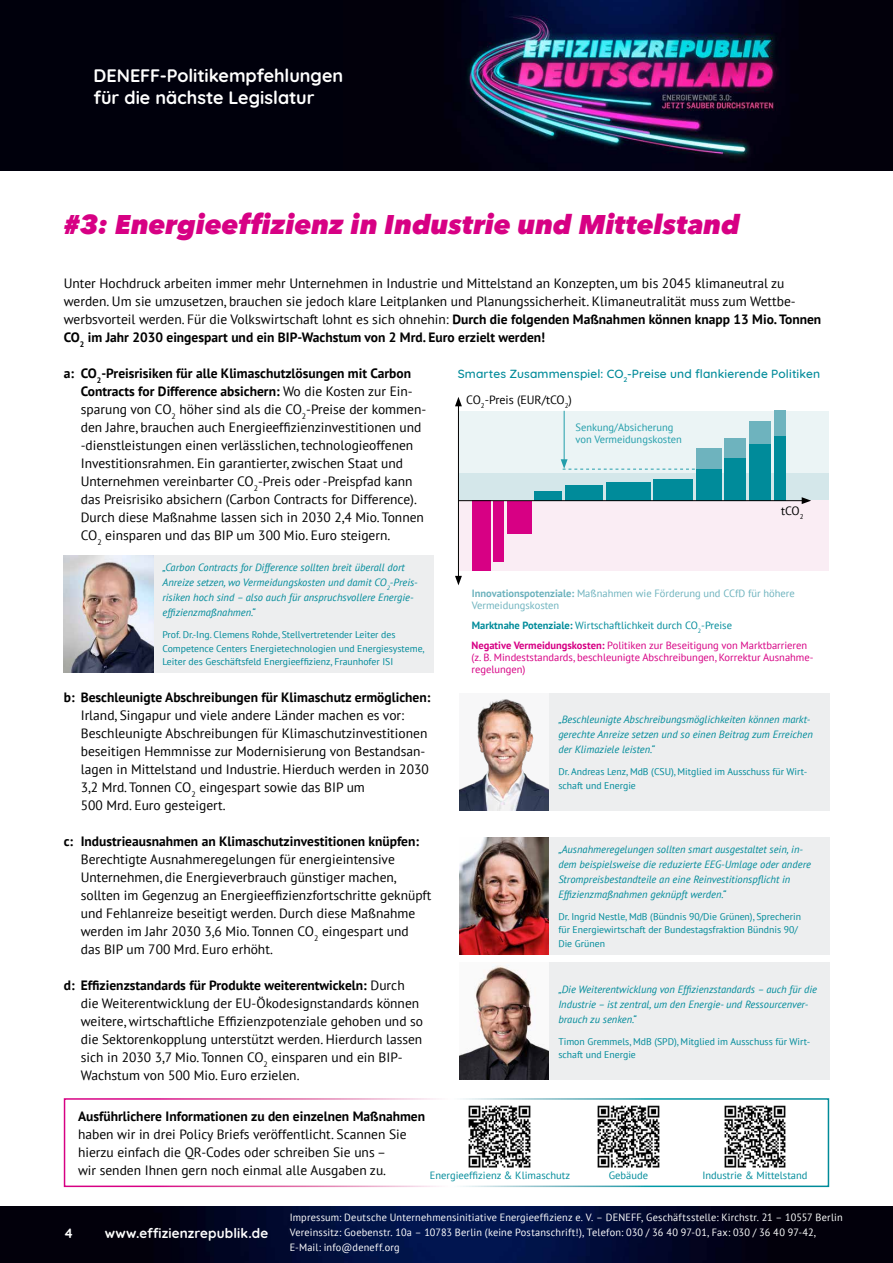
<style>
.page{position:relative;width:893px;height:1263px;background:#fff}
.page>*{position:absolute;margin:0;border:0;box-sizing:border-box;transform-origin:0 0}
.t1{font:italic 800 27px "Avenir Next";color:#d70084}
.t2{font:700 18px/22.5px "Quicksand";color:#fff}
.t3{font:13.5px/18px "PT Sans";color:#000}
.t4{font:700 13.5px "PT Sans";color:#000}
.t5{font:700 13.5px "Quicksand";letter-spacing:.01em;color:#fff}
.t6{font:500 12px "Quicksand";letter-spacing:.015em;color:#008b9a}
.t7{font:12px "PT Sans";color:#000}
.t8{font:italic 10.5px/15px "PT Sans";color:#008b9a}
.t9{font:10.5px/15px "PT Sans";letter-spacing:.02em;color:#fff}
.t10{font:10.5px/12px "PT Sans";color:#d70084}
.t11{font:10.5px "PT Sans";color:#008b9a}
.t12{font:10.5px/12px "PT Sans";color:#6eb3be}
.t13{font:10.5px/12px "PT Sans";color:#229eab}
.t14{font:9.75px/13.5px "PT Sans";color:#008b9a}
.s1{font-weight:700}
</style>
<div class="page">
<img style="left:0;top:1206px;width:893px;height:57px">
<img style="left:0;top:0;width:893px;height:170px">
<div style="left:549px;top:693px;width:280px;height:117px;background:#edeeef"></div>
<img style="left:459px;top:699px;width:90px;height:111px">
<div style="left:549px;top:837px;width:280px;height:117px;background:#edeeef"></div>
<img style="left:459px;top:837px;width:90px;height:117px">
<div style="left:549px;top:963px;width:280px;height:117px;background:#edeeef"></div>
<img style="left:459px;top:965px;width:90px;height:115px">
<div style="left:153px;top:556px;width:280px;height:117px;background:#edeeef"></div>
<img style="left:63px;top:556px;width:90px;height:117px">
<div style="left:64px;top:1098px;width:765px;height:89px;border:2px solid #fff"></div>
<img style="left:468px;top:1105px;width:63px;height:63px">
<img style="left:597px;top:1105px;width:63px;height:63px">
<img style="left:724px;top:1105px;width:62px;height:63px">
<div style="left:458px;top:473px;width:371px;height:28px;background:#d4e7ea"></div>
<div style="left:458px;top:411px;width:371px;height:62px;background:#ebf4f5"></div>
<div style="left:458px;top:500px;width:371px;height:71px;background:#faedf4"></div>
<div style="left:472px;top:501px;width:19px;height:70px;background:#d70084"></div>
<div style="left:494px;top:501px;width:10px;height:60px;background:#d70084"></div>
<div style="left:507px;top:501px;width:24px;height:32px;background:#d70084"></div>
<div style="left:535px;top:492px;width:27px;height:9px;background:#008b9a"></div>
<div style="left:565px;top:485px;width:38px;height:16px;background:#008b9a"></div>
<div style="left:606px;top:482px;width:44px;height:19px;background:#008b9a"></div>
<div style="left:653px;top:479px;width:39px;height:22px;background:#008b9a"></div>
<div style="left:696px;top:469px;width:25px;height:32px;background:#008b9a"></div>
<div style="left:696px;top:449px;width:25px;height:20px;background:#6eb3be"></div>
<div style="left:725px;top:458px;width:21px;height:43px;background:#008b9a"></div>
<div style="left:749px;top:443px;width:22px;height:58px;background:#008b9a"></div>
<div style="left:725px;top:438px;width:21px;height:20px;background:#6eb3be"></div>
<div style="left:749px;top:421px;width:22px;height:22px;background:#6eb3be"></div>
<div style="left:774px;top:436px;width:11px;height:65px;background:#008b9a"></div>
<div style="left:774px;top:411px;width:11px;height:25px;background:#6eb3be"></div>
<hr style="left:458px;top:404px;width:1px;height:174px;background:#000">
<svg style="left:455px;top:397px;width:7px;height:9px"></svg>
<svg style="left:455px;top:576px;width:7px;height:9px"></svg>
<hr style="left:564px;top:411px;width:1px;height:51px;background:#229eab">
<hr style="left:458px;top:500px;width:346px;height:1px;background:#000">
<svg style="left:802px;top:497px;width:9px;height:7px"></svg>
<svg style="left:561px;top:459px;width:134px;height:11px"></svg>
<h2 class="t2" style="left:94px;top:63px;width:251px">DENEFF-Politikempfehlungen für die nächste Legislatur</h2>
<h1 class="t1" style="left:64px;top:208px;width:678px">#3: Energieeffizienz in Industrie und Mittelstand</h1>
<p class="t3" style="left:64px;top:274px;width:759px">Unter Hochdruck arbeiten immer mehr Unternehmen in Industrie und Mittelstand an Konzepten, um bis 2045 klimaneutral zu werden. Um sie umzusetzen, brauchen sie jedoch klare Leitplanken und Planungssicherheit. Klimaneutralität muss zum Wettbe&shy;werbsvorteil werden. Für die Volkswirtschaft lohnt es sich ohnehin: <span class="s1">Durch die folgenden Maßnahmen können knapp 13 Mio. Tonnen CO</span><sub>2</sub> <span class="s1">im Jahr 2030 eingespart und ein BIP-Wachstum von 2 Mrd. Euro erzielt werden!</span></p>
<p class="t3" style="left:81px;top:364px;width:347px;text-indent:-17px"><span class="s1">a: CO</span><sub>2</sub><span class="s1">-Preisrisiken für alle Klimaschutzlösungen mit Carbon Contracts for Difference absichern:</span> Wo die Kosten zur Ein&shy;sparung von CO<sub>2</sub> höher sind als die CO<sub>2</sub>-Preise der kommen&shy;den Jahre, brauchen auch Energieeffizienzinvestitionen und -dienstleistungen einen verlässlichen, technologieoffenen Investitionsrahmen. Ein garantierter, zwischen Staat und Unternehmen vereinbarter CO<sub>2</sub>-Preis oder -Preispfad kann das Preisrisiko absichern (Carbon Contracts for Difference).<br>Durch diese Maßnahme lassen sich in 2030 2,4 Mio. Tonnen CO<sub>2</sub> einsparen und das BIP um 300 Mio. Euro steigern.</p>
<p class="t8" style="left:162px;top:560px;width:256px">„Carbon Contracts for Difference sollten breit überall dort Anreize setzen, wo Vermeidungskosten und damit CO<sub>2</sub>-Preis&shy;risiken hoch sind – also auch für anspruchsvollere Energie&shy;effizienzmaßnahmen.“</p>
<p class="t14" style="left:162px;top:628px;width:264px">Prof. Dr.-Ing. Clemens Rohde, Stellvertretender Leiter des<br>Competence Centers Energietechnologien und Energiesysteme,<br>Leiter des Geschäftsfeld Energieeffizienz, Fraunhofer ISI</p>
<p class="t4" style="left:64px;top:688px;width:368px">b: Beschleunigte Abschreibungen für Klimaschutz ermöglichen:</p>
<p class="t3" style="left:81px;top:706px;width:349px">Irland, Singapur und viele andere Länder machen es vor:<br>Beschleunigte Abschreibungen für Klimaschutzinvestitionen beseitigen Hemmnisse zur Modernisierung von Bestandsan&shy;lagen in Mittelstand und Industrie. Hierduch werden in 2030<br>3,2 Mrd. Tonnen CO<sub>2</sub> eingespart sowie das BIP um<br>500 Mrd. Euro gesteigert.</p>
<p class="t4" style="left:64px;top:832px;width:357px">c: Industrieausnahmen an Klimaschutzinvestitionen knüpfen:</p>
<p class="t3" style="left:81px;top:850px;width:352px">Berechtigte Ausnahmeregelungen für energieintensive Unternehmen, die Energieverbrauch günstiger machen, sollten im Gegenzug an Energieeffizienzfortschritte geknüpft und Fehlanreize beseitigt werden. Durch diese Maßnahme werden im Jahr 2030 3,6 Mio. Tonnen CO<sub>2</sub> eingespart und das BIP um 700 Mrd. Euro erhöht.</p>
<p class="t3" style="left:81px;top:976px;width:344px;text-indent:-17px"><span class="s1">d: Effizienzstandards für Produkte weiterentwickeln:</span> Durch die Weiterentwicklung der EU-Ökodesignstandards können weitere, wirtschaftliche Effizienzpotenziale gehoben und so die Sektorenkopplung unterstützt werden. Hierdurch lassen sich in 2030 3,7 Mio. Tonnen CO<sub>2</sub> einsparen und ein BIP-Wachstum von 500 Mio. Euro erzielen.</p>
<p class="t6" style="left:458px;top:364px;width:364px">Smartes Zusammenspiel: CO<sub>2</sub>-Preise und flankierende Politiken</p>
<p class="t7" style="left:466px;top:392px;width:107px">CO<sub>2</sub>-Preis (EUR/tCO<sub>2</sub>)</p>
<p class="t13" style="left:576px;top:421px;width:108px">Senkung/Absicherung von Vermeidungskosten</p>
<p class="t7" style="left:781px;top:503px;width:24px">tCO<sub>2</sub></p>
<p class="t12" style="left:472px;top:587px;width:325px"><span class="s1">Innovationspotenziale:</span> Maßnahmen wie Förderung und CCfD für höhere<br>Vermeidungskosten</p>
<p class="t10" style="left:472px;top:639px;width:344px"><span class="s1">Negative Vermeidungskosten:</span> Politiken zur Beseitigung von Marktbarrieren (z. B. Mindeststandards, beschleunigte Abschreibungen, Korrektur Ausnahme&shy;regelungen)</p>
<p class="t11" style="left:472px;top:619px;width:262px"><span class="s1">Marktnahe Potenziale:</span> Wirtschaftlichkeit durch CO<sub>2</sub>-Preise</p>
<p class="t8" style="left:558px;top:712px;width:256px">„Beschleunigte Abschreibungsmöglichkeiten können markt&shy;gerechte Anreize setzen und so einen Beitrag zum Erreichen der Klimaziele leisten.“</p>
<p class="t14" style="left:558px;top:765px;width:250px">Dr. Andreas Lenz, MdB (CSU), Mitglied im Ausschuss für Wirt&shy;schaft und Energie</p>
<p class="t8" style="left:558px;top:841px;width:254px">„Ausnahmeregelungen sollten smart ausgestaltet sein, in&shy;dem beispielsweise die reduzierte EEG-Umlage oder andere Strompreisbestandteile an eine Reinvestitionspflicht in Effizienzmaßnahmen geknüpft werden.“</p>
<p class="t14" style="left:558px;top:909px;width:244px">Dr. Ingrid Nestle, MdB (Bündnis 90/Die Grünen), Sprecherin für Energiewirtschaft der Bundestagsfraktion Bündnis 90/<br>Die Grünen</p>
<p class="t8" style="left:558px;top:981px;width:260px">„Die Weiterentwicklung von Effizienzstandards – auch für die<br>Industrie – ist zentral, um den Energie- und Ressourcenver&shy;brauch zu senken.“</p>
<p class="t14" style="left:558px;top:1034px;width:253px">Timon Gremmels, MdB (SPD), Mitglied im Ausschuss für Wirt&shy;schaft und Energie</p>
<p class="t4" style="left:78px;top:1107px;width:349px">Ausführlichere Informationen zu den einzelnen Maßnahmen</p>
<p class="t3" style="left:78px;top:1125px;width:330px">haben wir in drei Policy Briefs veröffentlicht. Scannen Sie hierzu einfach die QR-Codes oder schreiben Sie uns – wir senden Ihnen gern noch einmal alle Ausgaben zu.</p>
<p class="t11" style="left:430px;top:1169px;width:142px">Energieeffizienz &amp; Klimaschutz</p>
<p class="t11" style="left:609px;top:1169px;width:41px">Gebäude</p>
<p class="t11" style="left:702px;top:1169px;width:107px">Industrie &amp; Mittelstand</p>
<p class="t5" style="left:64px;top:1222px;width:11px">4</p>
<p class="t5" style="left:105px;top:1222px;width:165px">www.effizienzrepublik.de</p>
<p class="t9" style="left:290px;top:1209px;width:555px">Impressum: Deutsche Unternehmensinitiative Energieeffizienz e. V. – DENEFF, Geschäftsstelle: Kirchstr. 21 – 10557 Berlin<br>Vereinssitz: Goebenstr. 10a – 10783 Berlin (keine Postanschrift!), Telefon: 030 / 36 40 97-01, Fax: 030 / 36 40 97-42,<br>E-Mail: info@deneff.org</p>
</div>
